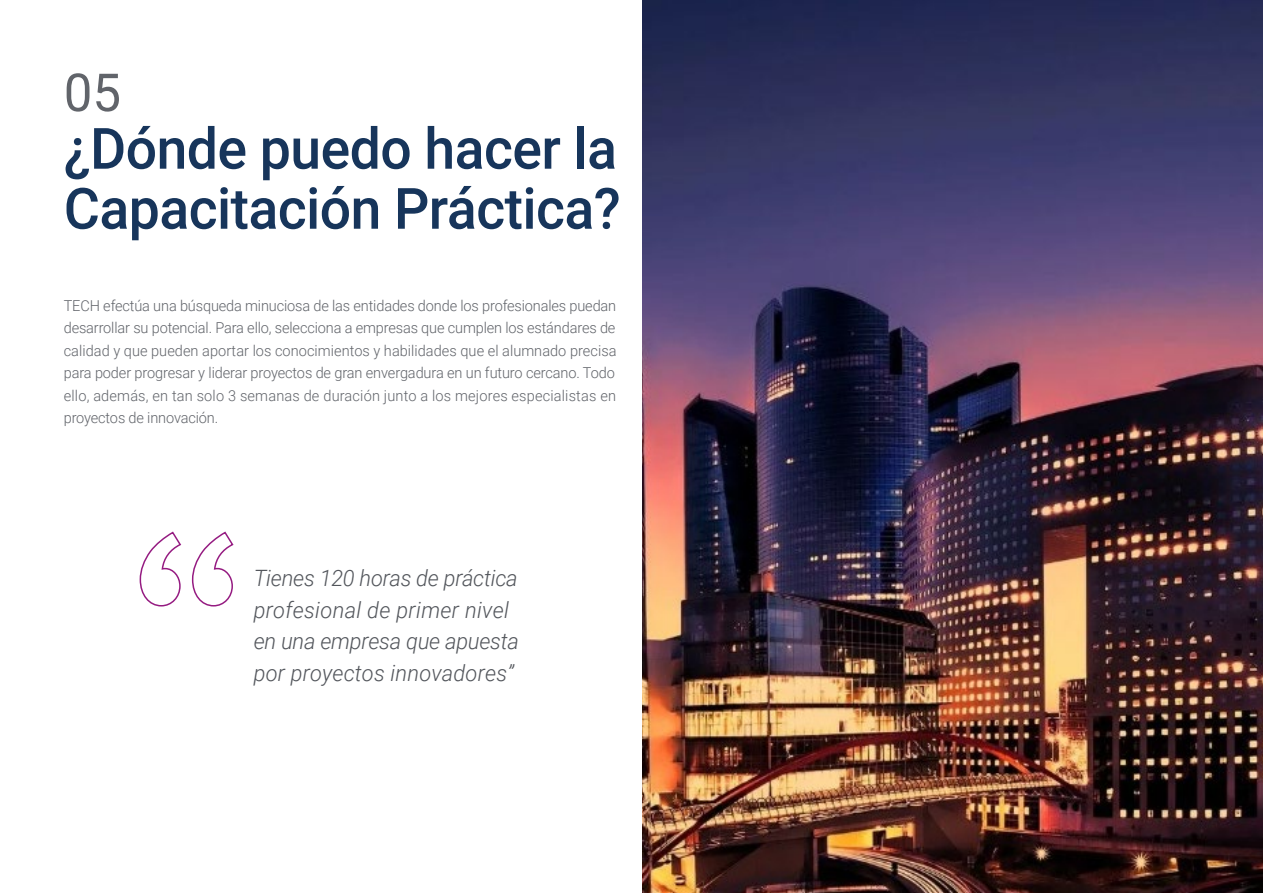
<style>
.page{position:relative;width:1263px;height:893px;background:#fff}
.page>*{position:absolute;margin:0;border:0;box-sizing:border-box;transform-origin:0 0}
.t1{font:500 57px/60px "Roboto";letter-spacing:-.01em;color:#17355b}
.t2{font:52.5px "Roboto";color:#61646a}
.t3{font:italic 300 22.5px/31.5px "Roboto";color:#52555b}
.t4{font:300 15px/22.5px "Roboto";letter-spacing:.01em;color:#61646a;text-align:justify}
</style>
<div class="page">
<img style="left:642px;top:0;width:621px;height:893px">
<svg style="left:139px;top:531px;width:95px;height:76px"></svg>
<h2 class="t2" style="left:64px;top:56px;width:59px">05</h2>
<h1 class="t1" style="left:64px;top:116px;width:558px">¿Dónde puedo hacer la<br>Capacitación Práctica?</h1>
<p class="t4" style="left:64px;top:293px;width:554px">TECH efectúa una búsqueda minuciosa de las entidades donde los profesionales puedan desarrollar su potencial. Para ello, selecciona a empresas que cumplen los estándares de calidad y que pueden aportar los conocimientos y habilidades que el alumnado precisa para poder progresar y liderar proyectos de gran envergadura en un futuro cercano. Todo ello, además, en tan solo 3 semanas de duración junto a los mejores especialistas en proyectos de innovación.</p>
<h3 class="t3" style="left:254px;top:561px;width:267px">Tienes 120 horas de práctica profesional de primer nivel en una empresa que apuesta por proyectos innovadores”</h3>
</div>
